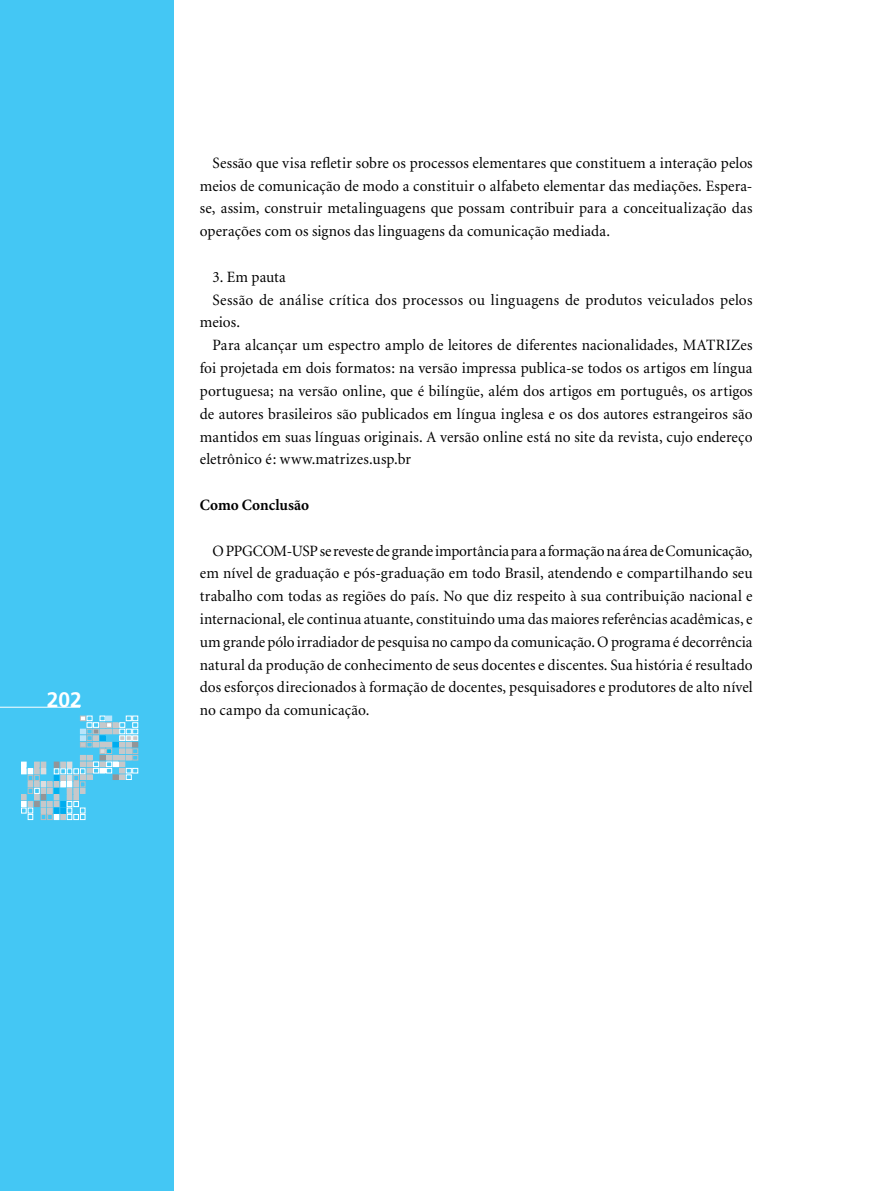
<style>
.page{position:relative;width:893px;height:1191px;background:#fff}
.page>*{position:absolute;margin:0;border:0;box-sizing:border-box;transform-origin:0 0}
.t1{font:700 21px "Frutiger";color:#fff}
.t2{font:15.75px/22.8px "Minion";letter-spacing:.005em;color:#000;text-align:justify}
.t3{font:700 15.75px "Minion";color:#000}
</style>
<div class="page">
<div style="left:0;top:0;width:174px;height:1191px;background:#44c7f4"></div>
<hr style="left:0;top:707px;width:80px;height:1px;background:#fff">
<svg style="left:21px;top:716px;width:117px;height:103px"></svg>
<p class="t1" style="left:47px;top:687px;width:37px">202</p>
<p class="t2" style="left:200px;top:152px;width:554px;text-indent:13px">Sessão que visa refletir sobre os processos elementares que constituem a interação pelos meios de comunicação de modo a constituir o alfabeto elementar das mediações. Espera&shy;se, assim, construir metalinguagens que possam contribuir para a conceitualização das operações com os signos das linguagens da comunicação mediada.</p>
<p class="t2" style="left:213px;top:266px;width:75px">3. Em pauta</p>
<p class="t2" style="left:213px;top:289px;width:541px">Sessão de análise crítica dos processos ou linguagens de produtos veiculados pelos</p>
<p class="t2" style="left:200px;top:312px;width:42px">meios.</p>
<p class="t2" style="left:213px;top:334px;width:541px">Para alcançar um espectro amplo de leitores de diferentes nacionalidades, MATRIZes</p>
<p class="t2" style="left:200px;top:357px;width:554px">foi projetada em dois formatos: na versão impressa publica-se todos os artigos em língua</p>
<p class="t2" style="left:200px;top:380px;width:554px">portuguesa; na versão online, que é bilíngüe, além dos artigos em português, os artigos</p>
<p class="t2" style="left:200px;top:403px;width:554px">de autores brasileiros são publicados em língua inglesa e os dos autores estrangeiros são</p>
<p class="t2" style="left:200px;top:426px;width:554px">mantidos em suas línguas originais. A versão online está no site da revista, cujo endereço</p>
<p class="t2" style="left:200px;top:448px;width:213px">eletrônico é: www.matrizes.usp.br</p>
<p class="t3" style="left:200px;top:497px;width:111px">Como Conclusão</p>
<p class="t2" style="left:200px;top:540px;width:554px;text-indent:13px">O PPGCOM-USP se reveste de grande importância para a formação na área de Comunicação, em nível de graduação e pós-graduação em todo Brasil, atendendo e compartilhando seu trabalho com todas as regiões do país. No que diz respeito à sua contribuição nacional e internacional, ele continua atuante, constituindo uma das maiores referências acadêmicas, e um grande pólo irradiador de pesquisa no campo da comunicação. O programa é decorrência natural da produção de conhecimento de seus docentes e discentes. Sua história é resultado dos esforços direcionados à formação de docentes, pesquisadores e produtores de alto nível no campo da comunicação.</p>
</div>
